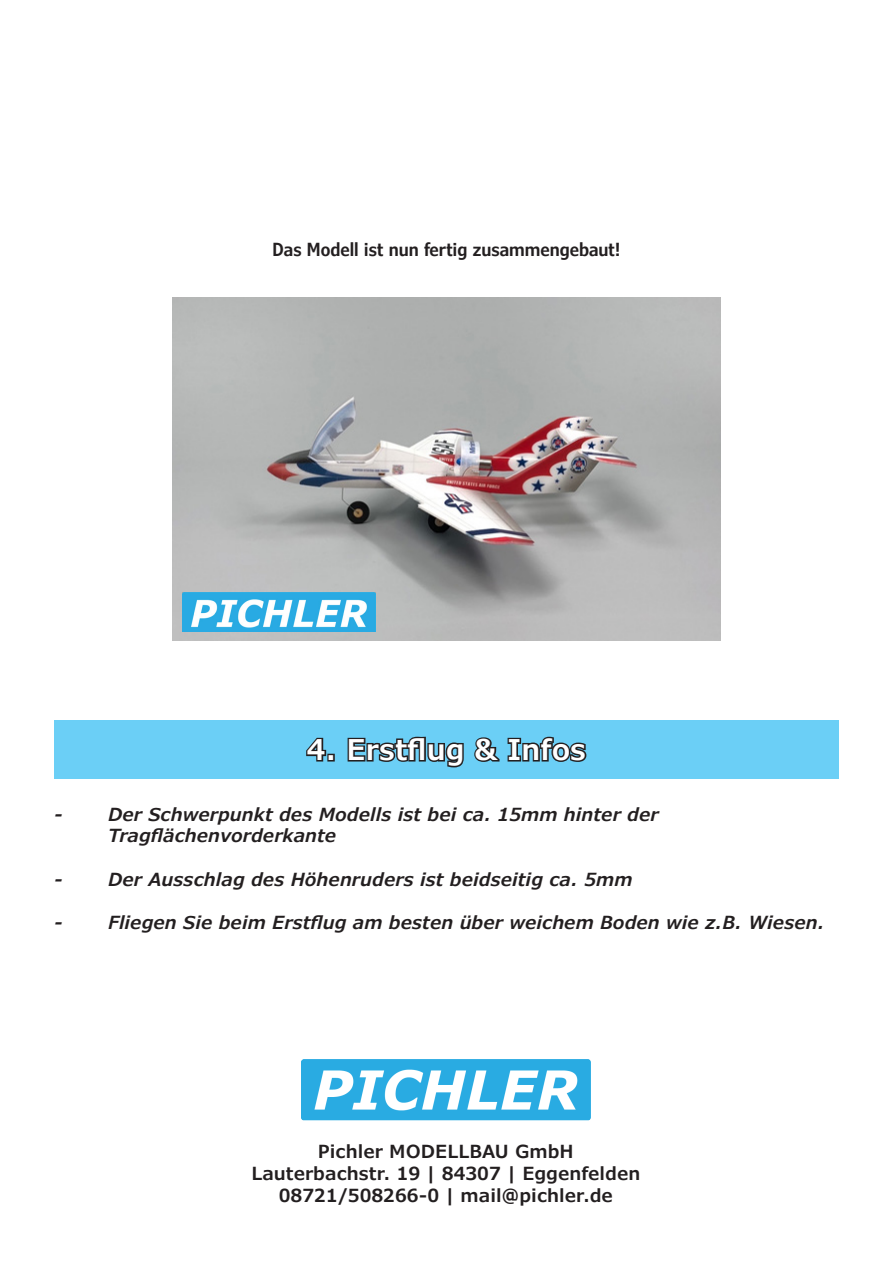
<style>
.page{position:relative;width:893px;height:1263px;background:#fff}
.page>*{position:absolute;margin:0;border:0;box-sizing:border-box;transform-origin:0 0}
.t1{font:600 28.5px "Verdana Pro";color:#fff}
.t2{font:italic 600 18px "Verdana Pro";color:#231f20}
.t3{font:600 18px "Verdana Pro";color:#231f20}
.t4{font:600 condensed 18px "Verdana Pro";color:#231f20}
</style>
<div class="page">
<div style="left:54px;top:720px;width:785px;height:58px;background:#6bcff6"></div>
<svg style="left:306px;top:737px;width:22px;height:25px"></svg>
<div style="left:327px;top:754px;width:8px;height:7px;border:3px solid #231f20"></div>
<svg style="left:347px;top:736px;width:117px;height:32px"></svg>
<svg style="left:474px;top:736px;width:113px;height:26px"></svg>
<img style="left:301px;top:1059px;width:289px;height:62px">
<img style="left:172px;top:298px;width:549px;height:343px">
<img style="left:183px;top:593px;width:192px;height:38px">
<p class="t4" style="left:273px;top:237px;width:349px">Das Modell ist nun fertig zusammengebaut!</p>
<p class="t1" style="left:307px;top:731px;width:281px">4. Erstflug &amp; Infos</p>
<p class="t2" style="left:54px;top:802px;width:10px">-</p>
<p class="t2" style="left:108px;top:802px;width:552px">Der Schwerpunkt des Modells ist bei ca. 15mm hinter der</p>
<p class="t2" style="left:108px;top:824px;width:230px">Tragflächenvorderkante</p>
<p class="t2" style="left:54px;top:867px;width:10px">-</p>
<p class="t2" style="left:108px;top:867px;width:526px">Der Ausschlag des Höhenruders ist beidseitig ca. 5mm</p>
<p class="t2" style="left:54px;top:910px;width:10px">-</p>
<p class="t2" style="left:108px;top:910px;width:718px">Fliegen Sie beim Erstflug am besten über weichem Boden wie z.B. Wiesen.</p>
<p class="t3" style="left:318px;top:1140px;width:257px">Pichler MODELLBAU GmbH</p>
<p class="t3" style="left:251px;top:1162px;width:390px">Lauterbachstr. 19 | 84307 | Eggenfelden</p>
<p class="t3" style="left:279px;top:1183px;width:336px">08721/508266-0 | mail@pichler.de</p>
</div>
